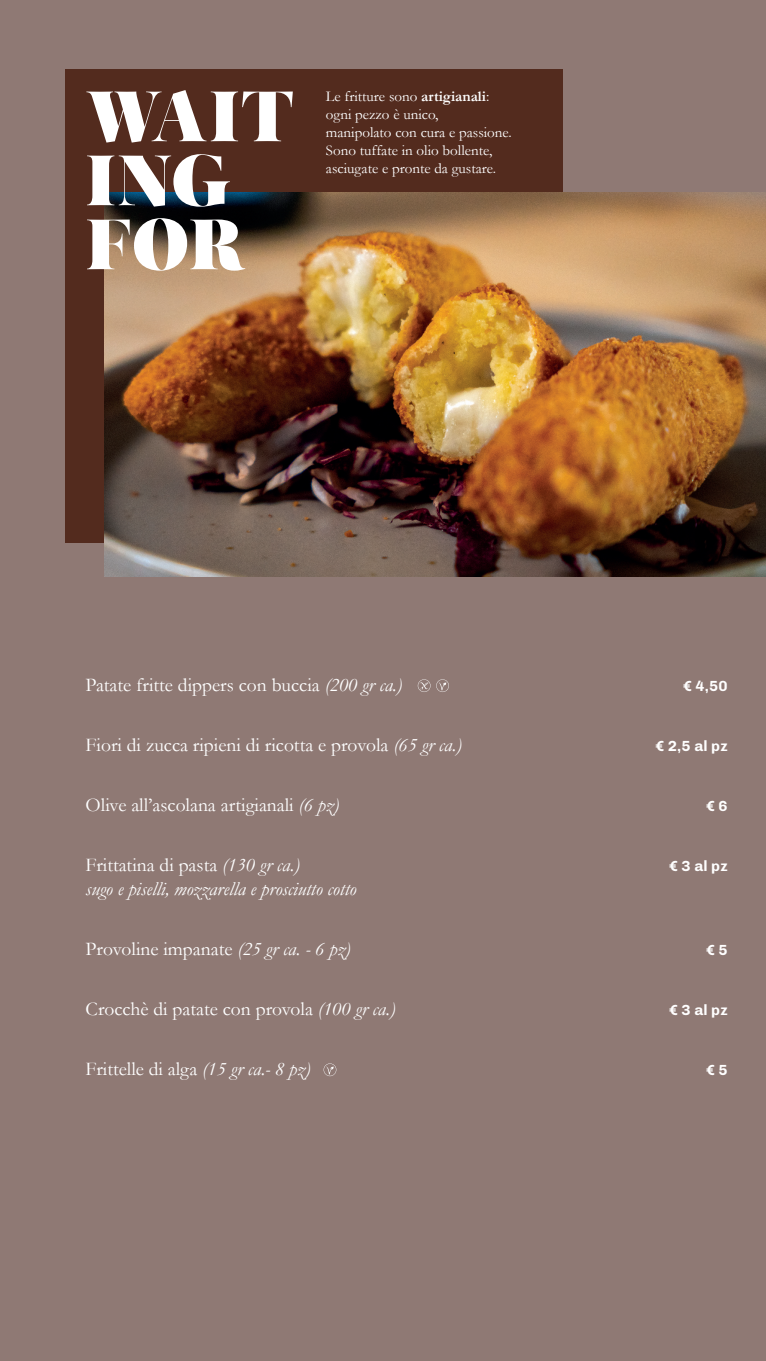
<style>
.page{position:relative;width:766px;height:1361px;background:#fff}
.page>*{position:absolute;margin:0;border:0;box-sizing:border-box;transform-origin:0 0}
.t1{font:71.1px/64.1px "Salome";letter-spacing:.01em;color:#fff}
.t2{font:19.5px "Garamond";color:#fff}
.t3{font:italic 19.5px "Garamond";color:#fff}
.t4{font:15px/18px "Garamond";color:#fff}
.t5{font:700 15px "Chivo";letter-spacing:.01em;color:#fff}
.s1{font-weight:700}
.s2{font-style:italic}
</style>
<div class="page">
<div style="left:0;top:0;width:765px;height:1361px;background:#8f7974"></div>
<div style="left:66px;top:69px;width:496px;height:473px;background:#532b1e"></div>
<img style="left:104px;top:192px;width:661px;height:385px">
<svg style="left:417px;top:679px;width:13px;height:13px"></svg>
<svg style="left:436px;top:679px;width:13px;height:13px"></svg>
<svg style="left:323px;top:1063px;width:13px;height:13px"></svg>
<h1 class="t1" style="left:86px;top:84px;width:210px;text-indent:65px">AIT<br>ING<br>FOR</h1>
<h1 class="t1" style="left:86px;top:84px;width:79px">W</h1>
<p class="t4" style="left:326px;top:87px;width:187px">Le fritture sono <span class="s1">artigianali</span>: ogni pezzo è unico,<br>manipolato con cura e passione.<br>Sono tuffate in olio bollente,</p>
<p class="t4" style="left:326px;top:159px;width:171px">asciugate e pronte da gustare.</p>
<p class="t2" style="left:86px;top:671px;width:318px">Patate fritte dippers con buccia <span class="s2">(200 gr ca.)</span></p>
<p class="t5" style="left:683px;top:677px;width:46px">€ 4,50</p>
<p class="t2" style="left:86px;top:731px;width:377px">Fiori di zucca ripieni di ricotta e provola <span class="s2">(65 gr ca.)</span></p>
<p class="t5" style="left:655px;top:737px;width:74px">€ 2,5 al pz</p>
<p class="t2" style="left:86px;top:791px;width:255px">Olive all’ascolana artigianali <span class="s2">(6 pz)</span></p>
<p class="t5" style="left:706px;top:797px;width:23px">€ 6</p>
<p class="t2" style="left:86px;top:851px;width:215px">Frittatina di pasta <span class="s2">(130 gr ca.)</span></p>
<p class="t5" style="left:669px;top:857px;width:60px">€ 3 al pz</p>
<p class="t3" style="left:86px;top:875px;width:272px">sugo e piselli, mozzarella e prosciutto cotto</p>
<p class="t2" style="left:86px;top:935px;width:266px">Provoline impanate <span class="s2">(25 gr ca. - 6 pz)</span></p>
<p class="t5" style="left:706px;top:941px;width:23px">€ 5</p>
<p class="t2" style="left:86px;top:995px;width:311px">Crocchè di patate con provola <span class="s2">(100 gr ca.)</span></p>
<p class="t5" style="left:669px;top:1001px;width:60px">€ 3 al pz</p>
<p class="t2" style="left:86px;top:1055px;width:226px">Frittelle di alga <span class="s2">(15 gr ca.- 8 pz)</span></p>
<p class="t5" style="left:706px;top:1061px;width:23px">€ 5</p>
</div>
